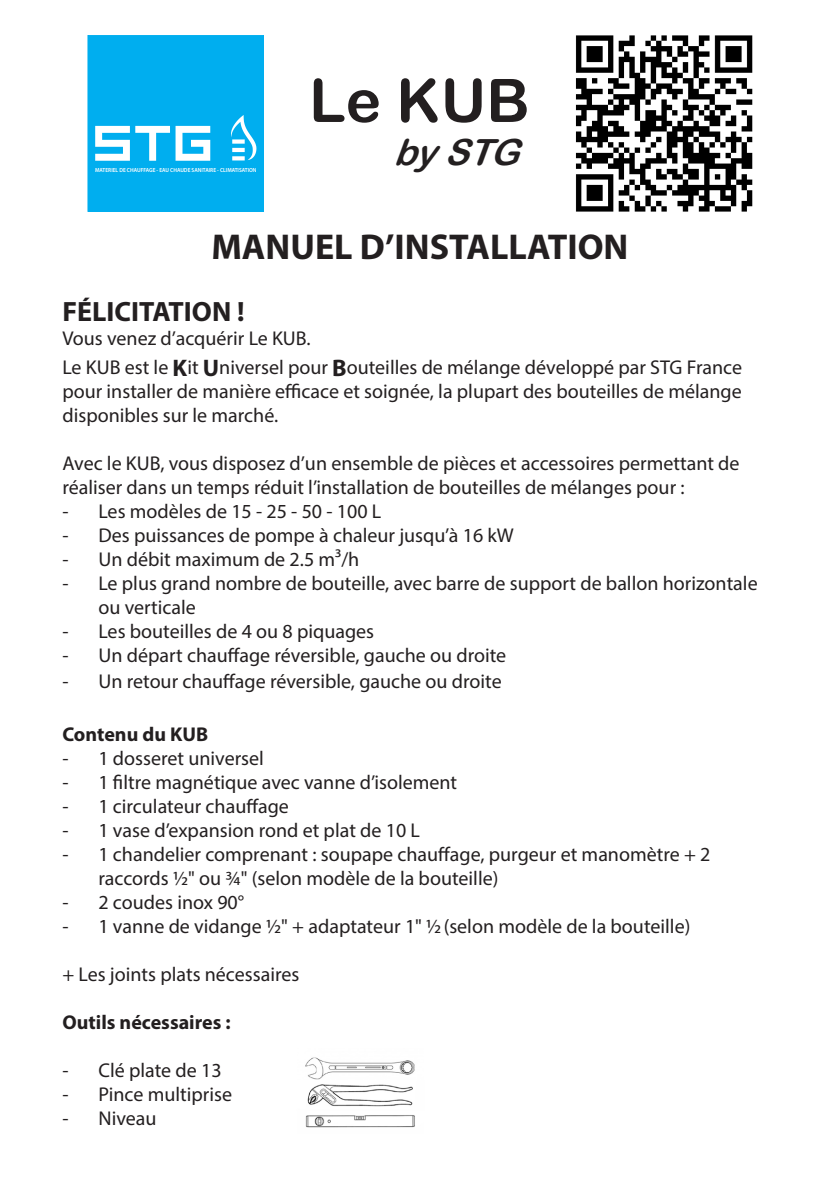
<style>
.page{position:relative;width:840px;height:1191px;background:#fff}
.page>*{position:absolute;margin:0;border:0;box-sizing:border-box;transform-origin:0 0}
.t1{font:60px "Arial Rounded MT Bold";color:#231f20}
.t2{font:700 36px "Myriad Pro";color:#231f20}
.t3{font:italic 36px "Arial Rounded MT Bold";color:#231f20}
.t4{font:700 28px "Myriad Pro";color:#231f20}
.t5{font:20px/24px "Myriad Pro";color:#231f20}
.t6{font:700 20px "Myriad Pro";color:#231f20}
.t7{font:600 5.8px "Myriad Pro";color:#fff;scale:.92 1}
.s1{font-weight:700;font-size:24px}
</style>
<div class="page">
<img style="left:575px;top:35px;width:178px;height:177px">
<div style="left:88px;top:36px;width:176px;height:175px;background:#00aeef"></div>
<svg style="left:231px;top:115px;width:25px;height:45px"></svg>
<svg style="left:95px;top:126px;width:115px;height:35px"></svg>
<img style="left:305px;top:1115px;width:110px;height:13px">
<img style="left:305px;top:1057px;width:110px;height:50px">
<p class="t7" style="left:95px;top:166px;width:177px">MATERIEL DE CHAUFFAGE - EAU CHAUDE SANITAIRE - CLIMATISATION</p>
<p class="t1" style="left:309px;top:65px;width:222px">Le KUB</p>
<p class="t3" style="left:393px;top:131px;width:141px">bySTG</p>
<p class="t2" style="left:211px;top:223px;width:418px">MANUEL D’INSTALLATION</p>
<p class="t4" style="left:62px;top:293px;width:183px">FÉLICITATION !</p>
<p class="t5" style="left:62px;top:326px;width:249px">Vous venez d’acquérir Le KUB.</p>
<p class="t5" style="left:62px;top:355px;width:680px;text-align:justify">Le KUB est le <span class="s1">K</span>it <span class="s1">U</span>niversel pour <span class="s1">B</span>outeilles de mélange développé par STG France pour installer de manière efficace et soignée, la plupart des bouteilles de mélange disponibles sur le marché.</p>
<p class="t5" style="left:62px;top:451px;width:678px">Avec le KUB, vous disposez d’un ensemble de pièces et accessoires permettant de réaliser dans un temps réduit l’installation de bouteilles de mélanges pour :</p>
<p class="t5" style="left:62px;top:499px;width:320px">- Les modèles de 15 - 25 - 50 - 100 L</p>
<p class="t5" style="left:62px;top:523px;width:452px">- Des puissances de pompe à chaleur jusqu’à 16 kW</p>
<p class="t5" style="left:62px;top:547px;width:298px">- Un débit maximum de 2.5 m3/h</p>
<p class="t5" style="left:98px;top:571px;width:660px;text-indent:-36px">- Le plus grand nombre de bouteille, avec barre de support de ballon horizontale ou verticale</p>
<p class="t5" style="left:62px;top:619px;width:313px">- Les bouteilles de 4 ou 8 piquages</p>
<p class="t5" style="left:62px;top:643px;width:445px">- Un départ chauffage réversible, gauche ou droite</p>
<p class="t5" style="left:62px;top:669px;width:440px">- Un retour chauffage réversible, gauche ou droite</p>
<p class="t6" style="left:62px;top:721px;width:147px">Contenu du KUB</p>
<p class="t5" style="left:62px;top:746px;width:203px">- 1 dosseret universel</p>
<p class="t5" style="left:62px;top:770px;width:396px">- 1 filtre magnétique avec vanne d’isolement</p>
<p class="t5" style="left:62px;top:794px;width:228px">- 1 circulateur chauffage</p>
<p class="t5" style="left:62px;top:818px;width:359px">- 1 vase d’expansion rond et plat de 10 L</p>
<p class="t5" style="left:98px;top:842px;width:613px;text-indent:-36px">- 1 chandelier comprenant : soupape chauffage, purgeur et manomètre + 2 raccords 1/2" ou 3/4" (selon modèle de la bouteille)</p>
<p class="t5" style="left:62px;top:890px;width:183px">- 2 coudes inox 90°</p>
<p class="t5" style="left:62px;top:914px;width:629px">- 1 vanne de vidange 1/2" + adaptateur 1" 1/2 (selon modèle de la bouteille)</p>
<p class="t5" style="left:62px;top:962px;width:238px">+ Les joints plats nécessaires</p>
<p class="t6" style="left:62px;top:1009px;width:170px">Outils nécessaires :</p>
<p class="t5" style="left:62px;top:1058px;width:161px">- Clé plate de 13</p>
<p class="t5" style="left:62px;top:1082px;width:171px">- Pince multiprise</p>
<p class="t5" style="left:62px;top:1106px;width:96px">- Niveau</p>
</div>
